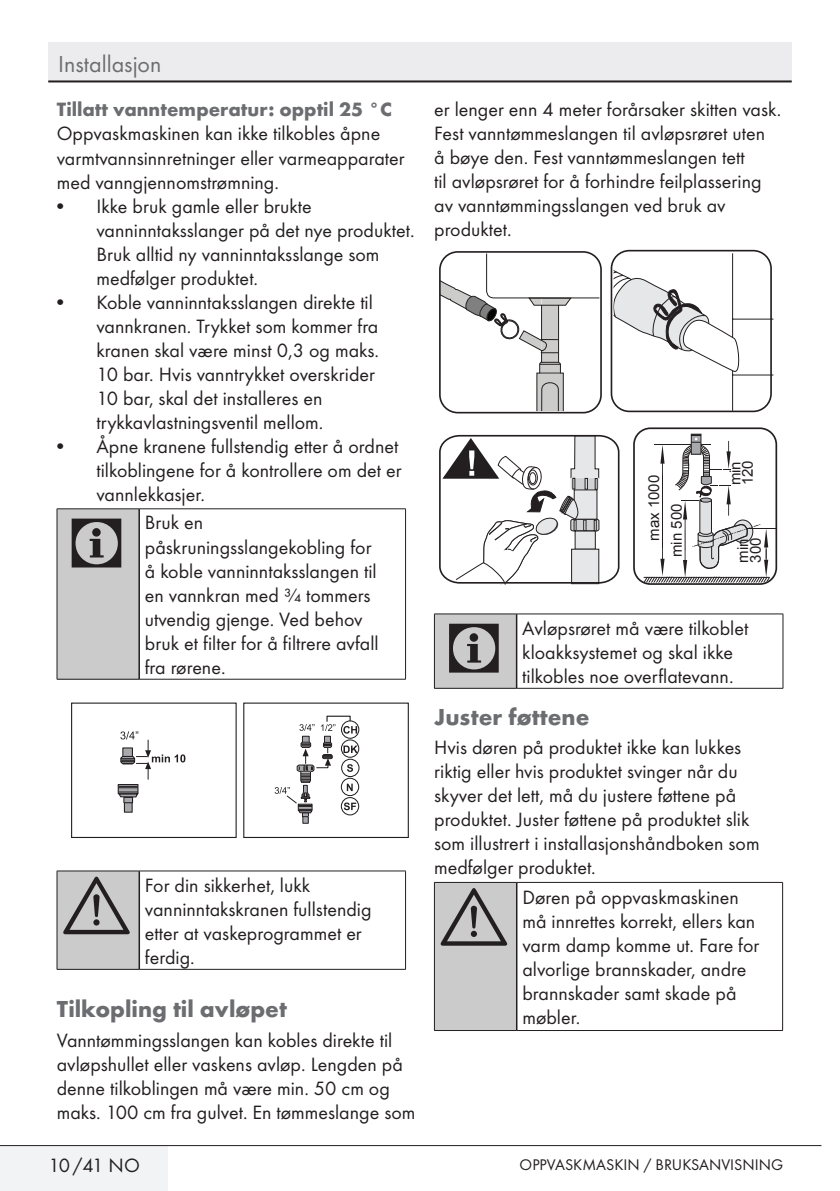
<style>
.page{position:relative;width:840px;height:1191px;background:#fff}
.page>*{position:absolute;margin:0;border:0;box-sizing:border-box;transform-origin:0 0}
.uyari_semboller{font:72px "ZIWARNUN";color:#231f20}
.Baslik{font:700 24px "Futura TOT";color:#6c6d70}
.t1{font:24px "Futura TOT Boo";color:#6c6d70}
.Yazi_alanlari{font:20px/24px "Futura TOT Boo";color:#231f20}
.Alt_Baslik{font:700 20px "Futura TOT";color:#6c6d70}
.t2{font:16px "Futura TOT Boo";color:#231f20}
.t3{font:15px/12.4px "Arial";color:#231f20}
.s1{font-family:"Arial";font-weight:700}
</style>
<div class="page">
<div style="left:0;top:1145px;width:168px;height:46px;background:#f2f3f4"></div>
<hr style="left:0;top:1145px;width:821px;height:1px;background:#231f20">
<div style="left:48px;top:42px;width:743px;height:40px;background:#ececee"></div>
<hr style="left:48px;top:80px;width:743px;height:2px;background:#231f20">
<div style="left:57px;top:509px;width:82px;height:170px;background:#cbcbcb"></div>
<hr style="left:57px;top:509px;width:1px;height:170px;background:#231f20">
<hr style="left:57px;top:508px;width:82px;height:1px;background:#231f20">
<hr style="left:57px;top:679px;width:82px;height:1px;background:#231f20">
<hr style="left:138px;top:509px;width:2px;height:170px;background:#231f20">
<hr style="left:405px;top:509px;width:1px;height:170px;background:#231f20">
<hr style="left:139px;top:508px;width:266px;height:1px;background:#231f20">
<hr style="left:139px;top:679px;width:266px;height:1px;background:#231f20">
<svg style="left:71px;top:702px;width:338px;height:136px"></svg>
<div style="left:118px;top:784px;width:20px;height:10px;border:1px solid #231f20"></div>
<div style="left:124px;top:797px;width:8px;height:5px;background:#a8a9ad"></div>
<div style="left:124px;top:802px;width:8px;height:10px;background:#a8a9ad"></div>
<div style="left:124px;top:802px;width:9px;height:10px;border:1px solid #231f20"></div>
<svg style="left:118px;top:786px;width:21px;height:12px"></svg>
<svg style="left:120px;top:731px;width:65px;height:48px"></svg>
<div style="left:57px;top:871px;width:82px;height:98px;background:#cbcbcb"></div>
<hr style="left:57px;top:871px;width:1px;height:98px;background:#231f20">
<hr style="left:57px;top:870px;width:82px;height:1px;background:#231f20">
<hr style="left:57px;top:969px;width:82px;height:1px;background:#231f20">
<hr style="left:138px;top:871px;width:2px;height:98px;background:#231f20">
<hr style="left:405px;top:871px;width:1px;height:98px;background:#231f20">
<hr style="left:139px;top:870px;width:266px;height:1px;background:#231f20">
<hr style="left:139px;top:969px;width:266px;height:1px;background:#231f20">
<svg style="left:439px;top:253px;width:160px;height:158px"></svg>
<hr style="left:732px;top:319px;width:41px;height:1px;background:#231f20">
<hr style="left:732px;top:375px;width:41px;height:1px;background:#231f20">
<hr style="left:731px;top:366px;width:1px;height:45px;background:#231f20">
<hr style="left:731px;top:253px;width:1px;height:85px;background:#231f20">
<svg style="left:613px;top:267px;width:128px;height:108px"></svg>
<div style="left:439px;top:251px;width:162px;height:162px;border:2px solid #231f20;border-radius:18px"></div>
<div style="left:610px;top:250px;width:161px;height:162px;border:2px solid #231f20;border-radius:18px"></div>
<svg style="left:439px;top:434px;width:181px;height:151px"></svg>
<svg style="left:641px;top:434px;width:133px;height:148px"></svg>
<div style="left:632px;top:427px;width:144px;height:158px;border:2px solid #231f20;border-radius:16px"></div>
<div style="left:434px;top:614px;width:82px;height:74px;background:#cbcbcb"></div>
<hr style="left:434px;top:614px;width:1px;height:74px;background:#231f20">
<hr style="left:434px;top:613px;width:82px;height:1px;background:#231f20">
<hr style="left:434px;top:688px;width:82px;height:1px;background:#231f20">
<hr style="left:515px;top:614px;width:2px;height:74px;background:#231f20">
<hr style="left:782px;top:614px;width:1px;height:74px;background:#231f20">
<hr style="left:516px;top:613px;width:266px;height:1px;background:#231f20">
<hr style="left:516px;top:688px;width:266px;height:1px;background:#231f20">
<div style="left:434px;top:882px;width:82px;height:148px;background:#cbcbcb"></div>
<hr style="left:434px;top:882px;width:1px;height:148px;background:#231f20">
<hr style="left:434px;top:882px;width:82px;height:1px;background:#231f20">
<hr style="left:434px;top:1030px;width:82px;height:1px;background:#231f20">
<hr style="left:515px;top:882px;width:2px;height:148px;background:#231f20">
<hr style="left:781px;top:882px;width:1px;height:148px;background:#231f20">
<hr style="left:516px;top:882px;width:266px;height:1px;background:#231f20">
<hr style="left:516px;top:1030px;width:266px;height:1px;background:#231f20">
<p class="t1" style="left:58px;top:49px;width:105px">Installasjon</p>
<p class="Alt_Baslik" style="left:57px;top:97px;width:336px">Tillatt vanntemperatur: opptil 25 °C</p>
<p class="Yazi_alanlari" style="left:57px;top:122px;width:349px">Oppvaskmaskinen kan ikke tilkobles åpne varmtvannsinnretninger eller varmeapparater med vanngjennomstrømning.</p>
<p class="Yazi_alanlari" style="left:96px;top:194px;width:319px;text-indent:-40px"><span class="s1">•</span> Ikke bruk gamle eller brukte vanninntaksslanger på det nye produktet.<br>Bruk alltid ny vanninntaksslange som medfølger produktet.</p>
<p class="Yazi_alanlari" style="left:96px;top:290px;width:284px;text-indent:-40px"><span class="s1">•</span> Koble vanninntaksslangen direkte til vannkranen. Trykket som kommer fra kranen skal være minst 0,3 og maks.<br>10 bar. Hvis vanntrykket overskrider 10 bar, skal det installeres en trykkavlastningsventil mellom.</p>
<p class="Yazi_alanlari" style="left:96px;top:434px;width:306px;text-indent:-40px"><span class="s1">•</span> Åpne kranene fullstendig etter å ordnet tilkoblingene for å kontrollere om det er vannlekkasjer.</p>
<p class="uyari_semboller" style="left:67px;top:505px;width:63px">C</p>
<p class="Yazi_alanlari" style="left:145px;top:511px;width:235px">Bruk en påskruningsslangekobling for å koble vanninntaksslangen til en vannkran med ¾ tommers utvendig gjenge. Ved behov bruk et filter for å filtrere avfall fra rørene.</p>
<p class="uyari_semboller" style="left:63px;top:867px;width:71px">A</p>
<p class="Yazi_alanlari" style="left:145px;top:873px;width:228px">For din sikkerhet, lukk vanninntakskranen fullstendig etter at vaskeprogrammet er ferdig.</p>
<p class="Baslik" style="left:57px;top:994px;width:232px">Tilkopling til avløpet</p>
<p class="Yazi_alanlari" style="left:57px;top:1027px;width:360px">Vanntømmingsslangen kan kobles direkte til avløpshullet eller vaskens avløp. Lengden på denne tilkoblingen må være min. 50 cm og maks. 100 cm fra gulvet. En tømmeslange som</p>
<p class="Yazi_alanlari" style="left:434px;top:97px;width:348px">er lenger enn 4 meter forårsaker skitten vask.</p>
<p class="Yazi_alanlari" style="left:434px;top:121px;width:332px">Fest vanntømmeslangen til avløpsrøret uten å bøye den. Fest vanntømmeslangen tett<br>til avløpsrøret for å forhindre feilplassering av vanntømmingsslangen ved bruk av produktet.</p>
<p class="t3" style="left:642px;top:557px;width:83px;line-height:22.6px;text-indent:16px;rotate:-90deg">max 1000 min 500</p>
<p class="t3" style="left:728px;top:485px;width:26px;rotate:-90deg">min<br>120</p>
<p class="t3" style="left:736px;top:563px;width:26px;rotate:-90deg">min<br>300</p>
<p class="uyari_semboller" style="left:444px;top:610px;width:63px">C</p>
<p class="Yazi_alanlari" style="left:522px;top:616px;width:227px">Avløpsrøret må være tilkoblet kloakksystemet og skal ikke tilkobles noe overflatevann.</p>
<p class="Baslik" style="left:434px;top:701px;width:157px">Juster føttene</p>
<p class="Yazi_alanlari" style="left:434px;top:735px;width:327px">Hvis døren på produktet ikke kan lukkes riktig eller hvis produktet svinger når du skyver det lett, må du justere føttene på produktet. Juster føttene på produktet slik som illustrert i installasjonshåndboken som medfølger produktet.</p>
<p class="uyari_semboller" style="left:440px;top:878px;width:71px">A</p>
<p class="Yazi_alanlari" style="left:522px;top:885px;width:238px">Døren på oppvaskmaskinen må innrettes korrekt, ellers kan varm damp komme ut. Fare for alvorlige brannskader, andre brannskader samt skade på møbler.</p>
<p class="Yazi_alanlari" style="left:49px;top:1153px;width:93px">10/41 NO</p>
<p class="t2" style="left:519px;top:1155px;width:265px">OPPVASKMASKIN / BRUKSANVISNING</p>
</div>
